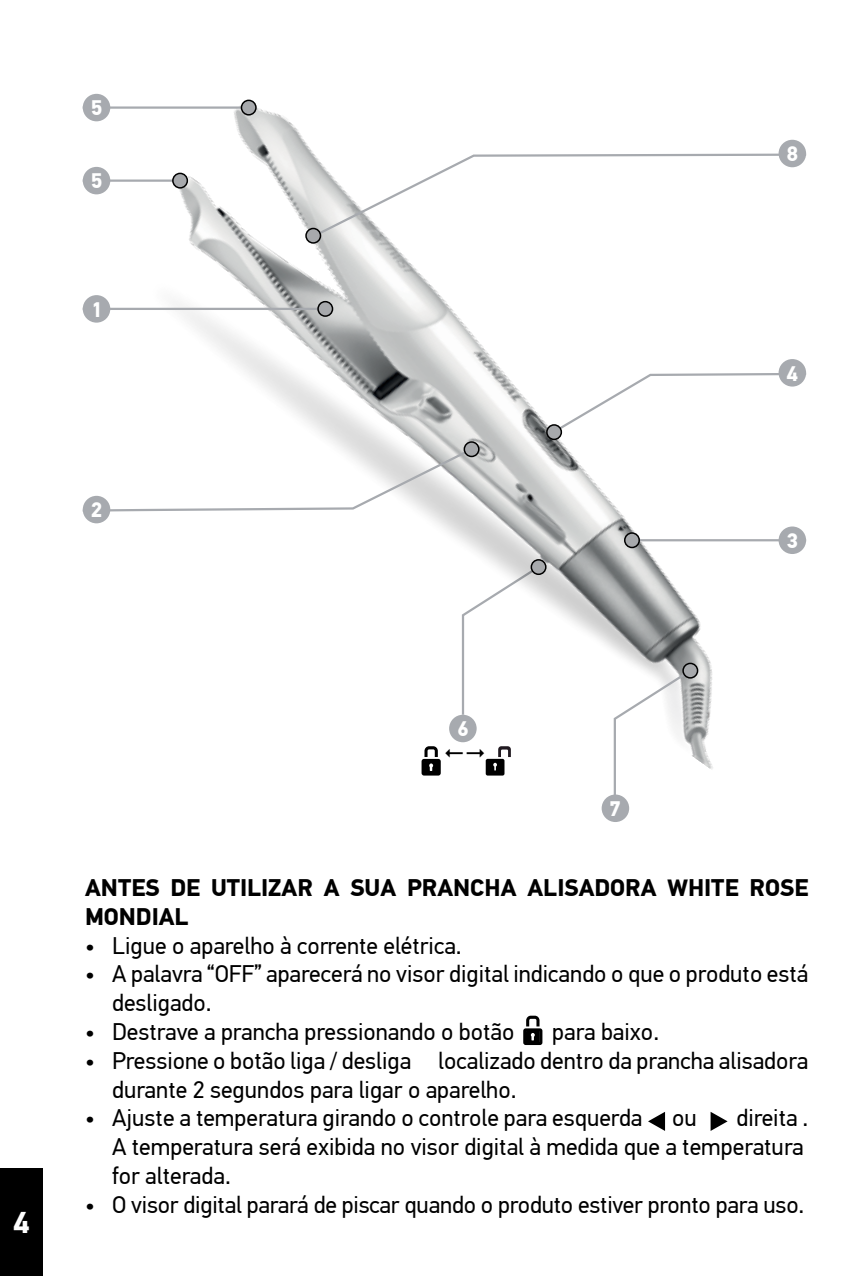
<style>
.page{position:relative;width:851px;height:1276px;background:#fff}
.page>*{position:absolute;margin:0;border:0;box-sizing:border-box;transform-origin:0 0}
.t1{font:700 30px "PF Din Text Pro";color:#fff}
.t2{font:24px/28.8px "PF Din Text Pro";color:#000}
.t3{font:700 24px/28.8px "PF Din Text Pro";color:#000}
.t4{font:700 21px "PF Din Text Pro";color:#fff}
</style>
<div class="page">
<div style="left:0;top:1168px;width:43px;height:108px;background:#000"></div>
<svg style="left:523px;top:1015px;width:19px;height:30px"></svg>
<svg style="left:648px;top:1112px;width:17px;height:19px"></svg>
<svg style="left:710px;top:1111px;width:17px;height:20px"></svg>
<img style="left:82px;top:93px;width:725px;height:683px">
<div style="left:531px;top:560px;width:14px;height:14px;background:#a7a9ac;border-radius:50%"></div>
<div style="left:530px;top:559px;width:16px;height:16px;border:2px solid #000;border-radius:50%"></div>
<div style="left:778px;top:140px;width:28px;height:27px;background:#a7aaaf;border-radius:50%"></div>
<div style="left:83px;top:496px;width:27px;height:27px;background:#a7aaaf;border-radius:50%"></div>
<div style="left:83px;top:295px;width:27px;height:28px;background:#a7aaaf;border-radius:50%"></div>
<div style="left:83px;top:167px;width:27px;height:27px;background:#a7aaaf;border-radius:50%"></div>
<div style="left:83px;top:94px;width:27px;height:27px;background:#a7aaaf;border-radius:50%"></div>
<div style="left:778px;top:359px;width:28px;height:27px;background:#a7aaaf;border-radius:50%"></div>
<div style="left:449px;top:715px;width:27px;height:27px;background:#a7aaaf;border-radius:50%"></div>
<div style="left:778px;top:526px;width:28px;height:28px;background:#a7aaaf;border-radius:50%"></div>
<hr style="left:632px;top:539px;width:174px;height:2px;background:#a7aaaf">
<div style="left:624px;top:533px;width:15px;height:14px;background:#a7a9ac;border-radius:50%"></div>
<div style="left:624px;top:532px;width:16px;height:16px;border:2px solid #000;border-radius:50%"></div>
<svg style="left:82px;top:446px;width:392px;height:67px"></svg>
<div style="left:464px;top:442px;width:14px;height:14px;background:#a7a9ac;border-radius:50%"></div>
<div style="left:463px;top:441px;width:16px;height:16px;border:2px solid #000;border-radius:50%"></div>
<svg style="left:550px;top:372px;width:257px;height:63px"></svg>
<div style="left:547px;top:425px;width:14px;height:14px;background:#a7a9ac;border-radius:50%"></div>
<div style="left:546px;top:424px;width:16px;height:16px;border:2px solid #000;border-radius:50%"></div>
<hr style="left:83px;top:179px;width:97px;height:3px;background:#a7aaaf">
<hr style="left:83px;top:308px;width:242px;height:2px;background:#a7aaaf">
<hr style="left:83px;top:106px;width:167px;height:3px;background:#a7aaaf">
<div style="left:173px;top:173px;width:14px;height:15px;background:#a7a9ac;border-radius:50%"></div>
<div style="left:172px;top:173px;width:16px;height:16px;border:2px solid #000;border-radius:50%"></div>
<div style="left:241px;top:100px;width:15px;height:15px;background:#a7a9ac;border-radius:50%"></div>
<div style="left:241px;top:100px;width:16px;height:16px;border:2px solid #000;border-radius:50%"></div>
<div style="left:318px;top:302px;width:14px;height:14px;background:#a7a9ac;border-radius:50%"></div>
<div style="left:317px;top:301px;width:16px;height:16px;border:2px solid #000;border-radius:50%"></div>
<svg style="left:309px;top:152px;width:498px;height:88px"></svg>
<div style="left:306px;top:228px;width:14px;height:15px;background:#a7a9ac;border-radius:50%"></div>
<div style="left:305px;top:228px;width:16px;height:16px;border:2px solid #000;border-radius:50%"></div>
<svg style="left:498px;top:746px;width:13px;height:11px"></svg>
<div style="left:485px;top:759px;width:19px;height:16px;background:#000;border-radius:2px"></div>
<svg style="left:493px;top:763px;width:4px;height:3px"></svg>
<div style="left:601px;top:794px;width:28px;height:28px;background:#a7aaaf;border-radius:50%"></div>
<svg style="left:612px;top:667px;width:81px;height:153px"></svg>
<div style="left:683px;top:663px;width:14px;height:15px;background:#a7a9ac;border-radius:50%"></div>
<div style="left:682px;top:662px;width:16px;height:16px;border:2px solid #000;border-radius:50%"></div>
<svg style="left:421px;top:746px;width:63px;height:29px"></svg>
<p class="t4" style="left:91px;top:95px;width:13px">5</p>
<p class="t4" style="left:91px;top:168px;width:13px">5</p>
<p class="t4" style="left:91px;top:297px;width:13px">1</p>
<p class="t4" style="left:91px;top:497px;width:13px">2</p>
<p class="t4" style="left:786px;top:141px;width:13px">8</p>
<p class="t4" style="left:786px;top:360px;width:13px">4</p>
<p class="t4" style="left:786px;top:528px;width:13px">3</p>
<p class="t1" style="left:13px;top:1204px;width:18px">4</p>
<p class="t4" style="left:457px;top:716px;width:13px">6</p>
<p class="t4" style="left:609px;top:796px;width:13px">7</p>
<p class="t3" style="left:85px;top:874px;width:724px">ANTES DE UTILIZAR A SUA PRANCHA ALISADORA WHITE ROSE<br>MONDIAL</p>
<p class="t2" style="left:85px;top:931px;width:378px">• Ligue o aparelho à corrente elétrica.</p>
<p class="t2" style="left:112px;top:960px;width:697px;text-indent:-27px">• A palavra “OFF” aparecerá no visor digital indicando o que o produto está desligado.</p>
<p class="t2" style="left:85px;top:1017px;width:431px">• Destrave a prancha pressionando o botão</p>
<p class="t2" style="left:552px;top:1017px;width:108px">para baixo.</p>
<p class="t2" style="left:112px;top:1046px;width:697px;text-indent:-27px">• Pressione o botão liga / desliga localizado dentro da prancha alisadora durante 2 segundos para ligar o aparelho.</p>
<p class="t2" style="left:85px;top:1104px;width:613px">• Ajuste a temperatura girando o controle para esquerda ou</p>
<p class="t2" style="left:112px;top:1104px;width:697px;text-indent:624px">direita .<br>A temperatura será exibida no visor digital à medida que a temperatura for alterada.</p>
<p class="t2" style="left:85px;top:1190px;width:720px">• O visor digital parará de piscar quando o produto estiver pronto para uso.</p>
</div>
